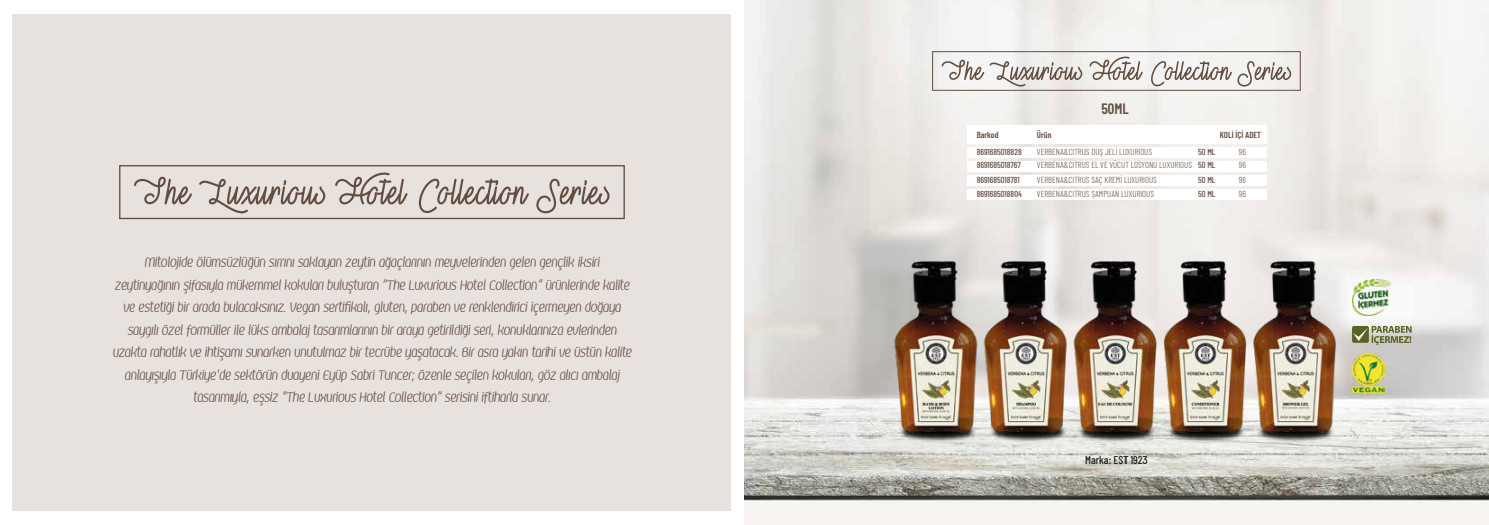
<style>
.page{position:relative;width:1489px;height:525px;background:#fff}
.page>*{position:absolute;margin:0;border:0;box-sizing:border-box;transform-origin:0 0}
.t1{font:600 15px "Ashley";color:#634e42}
.t2{font:italic 300 12.5px/22.5px "Kandira PERSONAL";color:#634e42;text-align:center}
.t3{font:500 11.25px "Ashley";color:#1d1d1b}
.t4{font:300 8.75px "Ashley";color:#634e42}
.t5{font:500 8.75px "Ashley";color:#634e42}
.t6{font:300 8.75px "Ashley";color:#624f43}
.t7{font:600 8.75px "Ashley";color:#634e42}
.s1{font-weight:500;color:#634e42}
</style>
<div class="page">
<div style="left:13px;top:14px;width:718px;height:496px;background:#e8e2de"></div>
<svg style="left:134px;top:176px;width:58px;height:28px"></svg>
<svg style="left:199px;top:179px;width:126px;height:34px"></svg>
<svg style="left:335px;top:172px;width:72px;height:32px"></svg>
<svg style="left:419px;top:178px;width:110px;height:35px"></svg>
<svg style="left:536px;top:178px;width:73px;height:35px"></svg>
<div style="left:119px;top:165px;width:506px;height:54px;border:1px solid #634e42"></div>
<img style="left:744px;top:0;width:744px;height:524px">
<svg style="left:1363px;top:326px;width:48px;height:19px"></svg>
<img style="left:1363px;top:353px;width:20px;height:39px">
<img style="left:1363px;top:280px;width:27px;height:35px">
<div style="left:966px;top:125px;width:299px;height:19px;background:#fff"></div>
<div style="left:966px;top:147px;width:299px;height:11px;background:#fff"></div>
<div style="left:966px;top:161px;width:299px;height:10px;background:#fff"></div>
<div style="left:966px;top:175px;width:299px;height:11px;background:#fff"></div>
<div style="left:966px;top:189px;width:299px;height:11px;background:#fff"></div>
<img style="left:858px;top:380px;width:91px;height:102px">
<img style="left:949px;top:459px;width:88px;height:23px">
<img style="left:1037px;top:459px;width:89px;height:23px">
<img style="left:1126px;top:459px;width:90px;height:23px">
<img style="left:1216px;top:380px;width:158px;height:102px">
<img style="left:873px;top:233px;width:490px;height:226px">
<div style="left:932px;top:51px;width:368px;height:40px;border:1px solid #634e42"></div>
<svg style="left:941px;top:60px;width:141px;height:26px"></svg>
<svg style="left:1089px;top:56px;width:53px;height:24px"></svg>
<svg style="left:1150px;top:61px;width:81px;height:25px"></svg>
<svg style="left:1237px;top:61px;width:54px;height:25px"></svg>
<p class="t2" style="left:112px;top:252px;width:520px">Mitolojide ölümsüzlüğün sırrını saklayan zeytin ağaçlarının meyvelerinden gelen gençlik iksiri zeytinyağının şifasıyla mükemmel kokuları buluşturan “The Luxurious Hotel Collection” ürünlerinde kalite ve estetiği bir arada bulacaksınız. Vegan sertifikalı, gluten, paraben ve renklendirici içermeyen doğaya saygılı özel formüller ile lüks ambalaj tasarımlarının bir araya getirildiği seri, konuklarınıza evlerinden uzakta rahatlık ve ihtişamı sunarken unutulmaz bir tecrübe yaşatacak. Bir asra yakın tarihi ve üstün kalite anlayışıyla Türkiye’de sektörün duayeni Eyüp Sabri Tuncer; özenle seçilen kokuları, göz alıcı ambalaj tasarımıyla, eşsiz “The Luxurious Hotel Collection” serisini iftiharla sunar.</p>
<p class="t1" style="left:1101px;top:99px;width:29px">50ML</p>
<p class="t7" style="left:976px;top:130px;width:23px">Barkod</p>
<p class="t7" style="left:1036px;top:130px;width:16px">Ürün</p>
<p class="t7" style="left:1219px;top:130px;width:43px">KOLİ İÇİ ADET</p>
<p class="t5" style="left:976px;top:146px;width:47px">8691685018828</p>
<p class="t4" style="left:1036px;top:146px;width:117px">VERBENA&amp;CITRUS DUŞ JELİ LUXURIOUS</p>
<p class="t5" style="left:1198px;top:146px;width:19px">50 ML</p>
<p class="t4" style="left:1238px;top:146px;width:8px">96</p>
<p class="t5" style="left:976px;top:160px;width:46px">8691685018767</p>
<p class="t6" style="left:1036px;top:160px;width:180px">VERBENA&amp;CITRUS EL VE VÜCUT LOSYONU LUXURIOUS <span class="s1">50 ML</span></p>
<p class="t4" style="left:1238px;top:160px;width:8px">96</p>
<p class="t5" style="left:976px;top:175px;width:44px">8691685018781</p>
<p class="t4" style="left:1036px;top:175px;width:121px">VERBENA&amp;CITRUS SAÇ KREMİ LUXURIOUS</p>
<p class="t5" style="left:1198px;top:175px;width:19px">50 ML</p>
<p class="t4" style="left:1238px;top:175px;width:8px">96</p>
<p class="t5" style="left:976px;top:188px;width:47px">8691685018804</p>
<p class="t4" style="left:1036px;top:188px;width:119px">VERBENA&amp;CITRUS ŞAMPUAN LUXURIOUS</p>
<p class="t5" style="left:1198px;top:188px;width:19px">50 ML</p>
<p class="t4" style="left:1238px;top:188px;width:8px">96</p>
<p class="t3" style="left:1084px;top:453px;width:64px">Marka: EST 1923</p>
</div>
